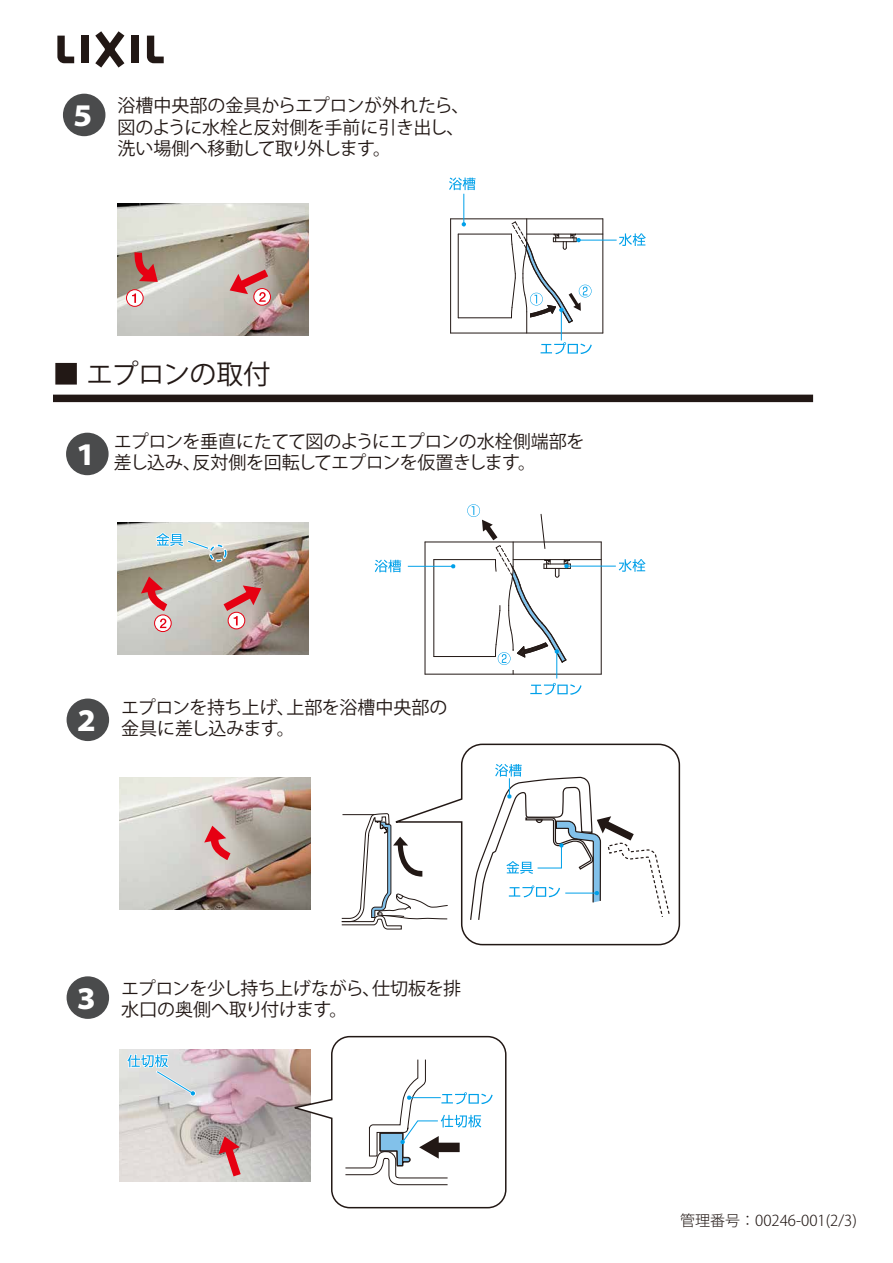
<style>
.page{position:relative;width:893px;height:1263px;background:#fff}
.page>*{position:absolute;margin:0;border:0;box-sizing:border-box;transform-origin:0 0}
.t1{font:27px "Koz Go Pro";letter-spacing:-.02em;color:#221815}
.t2{font:800 27px "Koz Go Pro";color:#fff}
.t3{font:18px/21.6px "Koz Go Pro";letter-spacing:-.02em;color:#221815}
.t4{font:300 15px "Koz Go Pro";color:#221815}
</style>
<div class="page">
<div style="left:63px;top:94px;width:42px;height:42px;background:#4a4b4c;border-radius:50%"></div>
<img style="left:118px;top:203px;width:191px;height:132px">
<svg style="left:131px;top:245px;width:27px;height:39px"></svg>
<div style="left:126px;top:290px;width:17px;height:16px;background:#fff;border-radius:50%"></div>
<div style="left:126px;top:289px;width:18px;height:18px;border:1px solid #e60012;border-radius:50%"></div>
<svg style="left:132px;top:293px;width:4px;height:10px"></svg>
<svg style="left:254px;top:289px;width:16px;height:16px"></svg>
<div style="left:253px;top:288px;width:18px;height:18px;border:1px solid #e60012;border-radius:50%"></div>
<svg style="left:230px;top:263px;width:47px;height:39px"></svg>
<img style="left:118px;top:523px;width:191px;height:132px">
<div style="left:209px;top:544px;width:18px;height:18px;border:3px dashed #fff;border-radius:50%"></div>
<div style="left:210px;top:545px;width:17px;height:17px;border:2px dashed #00a0e9;border-radius:50%"></div>
<svg style="left:154px;top:532px;width:57px;height:19px"></svg>
<svg style="left:228px;top:612px;width:17px;height:17px"></svg>
<div style="left:228px;top:612px;width:17px;height:17px;border:1px solid #e60012;border-radius:50%"></div>
<svg style="left:215px;top:584px;width:46px;height:41px"></svg>
<svg style="left:155px;top:615px;width:16px;height:16px"></svg>
<div style="left:154px;top:614px;width:18px;height:18px;border:1px solid #e60012;border-radius:50%"></div>
<svg style="left:139px;top:577px;width:34px;height:51px"></svg>
<div style="left:66px;top:433px;width:43px;height:42px;background:#4a4b4c;border-radius:50%"></div>
<svg style="left:57px;top:36px;width:17px;height:27px"></svg>
<svg style="left:147px;top:36px;width:17px;height:27px"></svg>
<div style="left:81px;top:36px;width:8px;height:27px;background:#221815"></div>
<div style="left:131px;top:36px;width:7px;height:27px;background:#221815"></div>
<svg style="left:95px;top:31px;width:29px;height:37px"></svg>
<div style="left:53px;top:395px;width:760px;height:7px;background:#221815"></div>
<div style="left:67px;top:976px;width:42px;height:43px;background:#4a4b4c;border-radius:50%"></div>
<img style="left:119px;top:1050px;width:170px;height:132px">
<svg style="left:461px;top:747px;width:220px;height:199px"></svg>
<img style="left:119px;top:778px;width:191px;height:132px">
<svg style="left:203px;top:826px;width:33px;height:38px"></svg>
<svg style="left:126px;top:1052px;width:70px;height:45px"></svg>
<svg style="left:218px;top:1136px;width:29px;height:46px"></svg>
<svg style="left:341px;top:177px;width:329px;height:753px"></svg>
<hr style="left:565px;top:893px;width:32px;height:1px;background:#00a0e9">
<svg style="left:289px;top:1035px;width:218px;height:174px"></svg>
<div style="left:67px;top:698px;width:42px;height:43px;background:#4a4b4c;border-radius:50%"></div>
<h1 class="t2" style="left:69px;top:99px;width:28px">５</h1>
<p class="t3" style="left:118px;top:95px;width:353px">浴槽中央部の金具からエプロンが外れたら、図のように水栓と反対側を手前に引き出し、洗い場側へ移動して取り外します。</p>
<h1 class="t1" style="left:53px;top:356px;width:219px">■ エプロンの取付</h1>
<h1 class="t2" style="left:72px;top:438px;width:29px">１</h1>
<p class="t3" style="left:114px;top:431px;width:472px">エプロンを垂直にたてて図のようにエプロンの水栓側端部を差し込み、反対側を回転してエプロンを仮置きします。</p>
<h1 class="t2" style="left:73px;top:703px;width:28px">２</h1>
<p class="t3" style="left:121px;top:697px;width:328px">エプロンを持ち上げ、上部を浴槽中央部の金具に差し込みます。</p>
<h1 class="t2" style="left:73px;top:981px;width:28px">３</h1>
<p class="t3" style="left:121px;top:978px;width:342px">エプロンを少し持ち上げながら、仕切板を排水口の奥側へ取り付けます。</p>
<p class="t4" style="left:680px;top:1210px;width:178px">管理番号：00246-001(2/3)</p>
</div>
